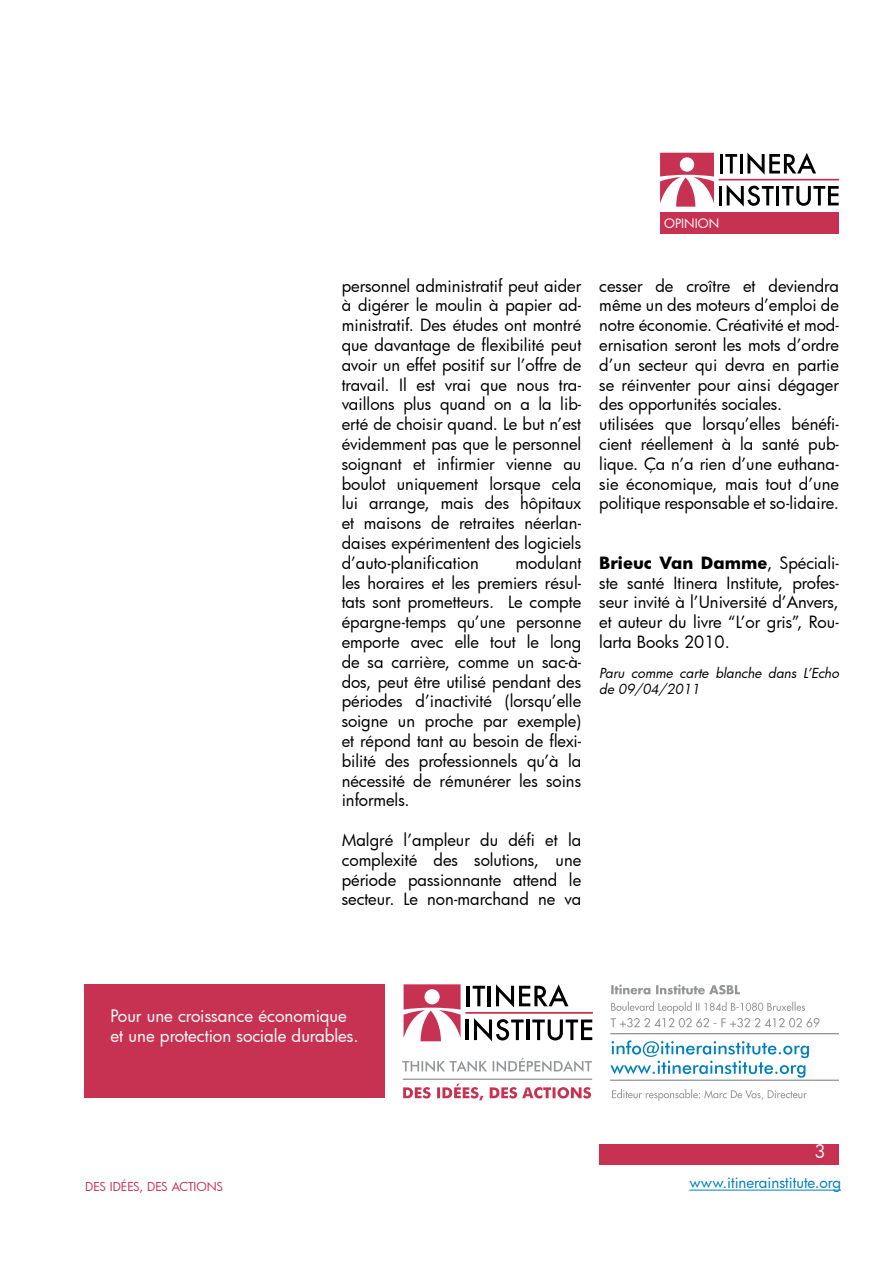
<style>
.page{position:relative;width:893px;height:1263px;background:#fff}
.page>*{position:absolute;margin:0;border:0;box-sizing:border-box;transform-origin:0 0}
.t1{font:18px "Futura";color:#fff}
.t2{font:16.8px/20.2px "Futura";letter-spacing:-.005em;color:#fff}
.t3{font:16.5px/19.8px "Futura";color:#000;text-align:justify}
.t4{font:15px "Futura";color:#0081be}
.t5{font:italic 13.5px/16.2px "Futura";color:#000}
.t6{font:12.6px "Futura";color:#fff}
.t7{font:12px "Futura";color:#c83252}
.s1{font-weight:700}
</style>
<div class="page">
<svg style="left:660px;top:153px;width:54px;height:54px"></svg>
<hr style="left:720px;top:154px;width:3px;height:19px;background:#000">
<svg style="left:725px;top:154px;width:12px;height:19px"></svg>
<hr style="left:740px;top:154px;width:3px;height:19px;background:#000">
<svg style="left:747px;top:153px;width:69px;height:22px"></svg>
<hr style="left:719px;top:186px;width:3px;height:19px;background:#000">
<svg style="left:727px;top:185px;width:47px;height:22px"></svg>
<hr style="left:776px;top:186px;width:3px;height:19px;background:#000">
<svg style="left:782px;top:186px;width:57px;height:20px"></svg>
<div style="left:719px;top:179px;width:120px;height:1px;border:1px solid #c83252"></div>
<div style="left:660px;top:212px;width:179px;height:22px;background:#c83252"></div>
<div style="left:599px;top:1144px;width:240px;height:21px;background:#c83252"></div>
<hr style="left:689px;top:1189px;width:152px;height:1px;background:#0081be">
<div style="left:84px;top:984px;width:300px;height:114px;background:#c83252"></div>
<hr style="left:610px;top:1079px;width:229px;height:2px;background:#939597">
<hr style="left:610px;top:1033px;width:229px;height:1px;background:#939597">
<svg style="left:404px;top:984px;width:57px;height:57px"></svg>
<hr style="left:467px;top:986px;width:3px;height:20px;background:#000">
<svg style="left:473px;top:986px;width:12px;height:20px"></svg>
<hr style="left:488px;top:986px;width:3px;height:20px;background:#000">
<svg style="left:496px;top:984px;width:72px;height:23px"></svg>
<hr style="left:466px;top:1019px;width:3px;height:21px;background:#000">
<svg style="left:474px;top:1018px;width:50px;height:23px"></svg>
<hr style="left:526px;top:1019px;width:3px;height:21px;background:#000">
<svg style="left:532px;top:1019px;width:60px;height:21px"></svg>
<div style="left:466px;top:1012px;width:127px;height:1px;border:1px solid #c83252"></div>
<svg style="left:612px;top:1089px;width:195px;height:12px"></svg>
<svg style="left:610px;top:1040px;width:199px;height:38px"></svg>
<svg style="left:610px;top:1002px;width:209px;height:25px"></svg>
<svg style="left:611px;top:984px;width:129px;height:10px"></svg>
<hr style="left:403px;top:1078px;width:189px;height:2px;background:#939597">
<svg style="left:402px;top:1058px;width:190px;height:14px"></svg>
<svg style="left:403px;top:1083px;width:188px;height:17px"></svg>
<p class="t6" style="left:664px;top:215px;width:56px">OPINION</p>
<p class="t3" style="left:342px;top:275px;width:241px">personnel administratif peut aider à digérer le moulin à papier ad&shy;ministratif. Des études ont montré que davantage de flexibilité peut avoir un effet positif sur l’offre de travail. Il est vrai que nous tra&shy;vaillons plus quand on a la lib&shy;erté de choisir quand. Le but n’est évidemment pas que le personnel soignant et infirmier vienne au boulot uniquement lorsque cela lui arrange, mais des hôpitaux et maisons de retraites néerlan&shy;daises expérimentent des logiciels d’auto-planification</p>
<p class="t3" style="left:342px;top:552px;width:241px;text-indent:174px">modulant les horaires et les premiers résul&shy;tats sont prometteurs. Le compte épargne-temps qu’une personne emporte avec elle tout le long de sa carrière, comme un sac-à&shy;dos, peut être utilisé pendant des périodes d’inactivité (lorsqu’elle soigne un proche par exemple) et répond tant au besoin de flexi&shy;bilité des professionnels qu’à la nécessité de rémunérer les soins informels.</p>
<p class="t3" style="left:342px;top:830px;width:241px">Malgré l’ampleur du défi et la complexité des solutions, une période passionnante attend le secteur. Le non-marchand ne va</p>
<p class="t3" style="left:599px;top:275px;width:241px;text-align:left">cesser de croître et deviendra même un des moteurs d’emploi de notre économie. Créativité et mod&shy;ernisation seront les mots d’ordre d’un secteur qui devra en partie se réinventer pour ainsi dégager des opportunités sociales. utilisées que lorsqu’elles bénéfi&shy;cient réellement à la santé pub&shy;lique. Ça n’a rien d’une euthana&shy;sie économique, mais tout d’une politique responsable et so-lidaire.</p>
<p class="t3" style="left:599px;top:552px;width:241px"><span class="s1">Brieuc Van Damme</span>, Spéciali&shy;ste santé Itinera Institute, profes&shy;seur invité à l’Université d’Anvers, et auteur du livre “L’or gris”, Rou&shy;larta Books 2010.</p>
<p class="t5" style="left:599px;top:665px;width:241px">Paru comme carte blanche dans L’Echo de 09/04/2011</p>
<p class="t2" style="left:111px;top:1006px;width:249px">Pour une croissance économique et une protection sociale durables.</p>
<p class="t1" style="left:814px;top:1144px;width:13px">3</p>
<p class="t7" style="left:85px;top:1178px;width:140px">DES IDÉES, DES ACTIONS</p>
<p class="t4" style="left:689px;top:1172px;width:153px">www.itinerainstitute.org</p>
</div>
